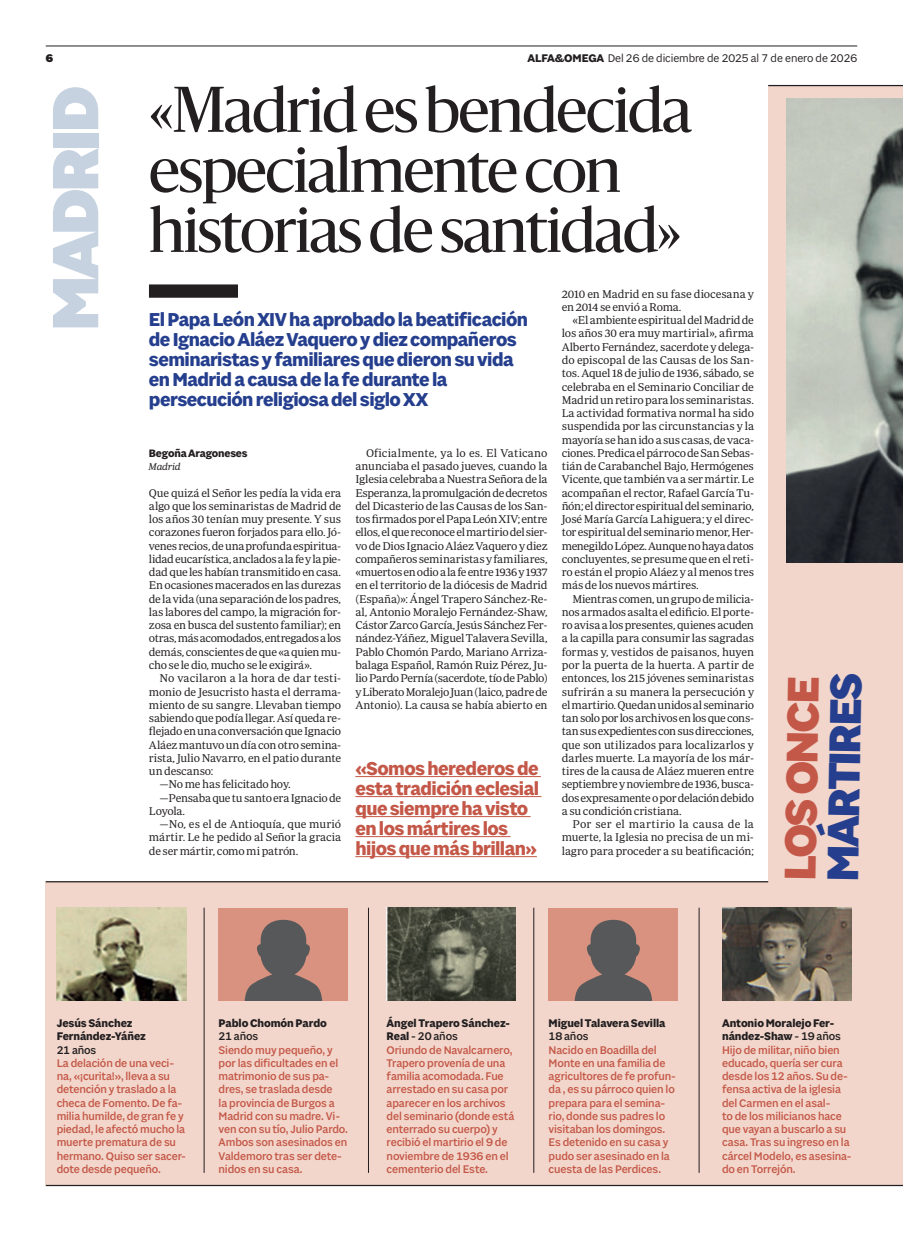
<style>
.page{position:relative;width:903px;height:1234px;background:#fff}
.page>*{position:absolute;margin:0;border:0;box-sizing:border-box;transform-origin:0 0}
.t1{font:900 70px "Sole Sans";letter-spacing:-.05em;color:#c7d2e0}
.t2{font:60px/60px "Sanomat";letter-spacing:-.025em;color:#231f20}
.t3{font:800 47.5px "Sole Sans";color:#253f8e}
.t4{font:800 47.5px "Sole Sans";color:#c45848}
.t5{font:700 20px/20px "Sole Sans";letter-spacing:-.025em;color:#253f8e}
.t6{font:700 20px/20px "Sole Sans";letter-spacing:-.025em;color:#c45848}
.t7{font:500 11.88px/13.2px "Sole Sans";letter-spacing:-.01em;color:#c45848}
.t8{font:700 11.88px/13.2px "Sole Sans";letter-spacing:-.005em;color:#231f20}
.t9{font:11.88px "Sole Sans";letter-spacing:-.005em;color:#231f20}
.t10{font:500 11.88px "Sole Sans";letter-spacing:-.015em;color:#231f20}
.t11{font:900 11.88px "Sole Sans";color:#231f20}
.t12{font:300 11.5px/13.2px "Periodico Text";letter-spacing:-.02em;color:#231f20;text-align:justify}
.t13{font:300 11.5px "Periodico Text";color:#231f20}
.t14{font:700 11.5px "Sole Sans";letter-spacing:-.015em;color:#231f20}
.t15{font:10px "Periodico Text Lg It";letter-spacing:-.01em;color:#231f20}
.s1{font-weight:700}
.s2{font-weight:700;color:#231f20}
.s3{color:#231f20}
</style>
<div class="page">
<hr style="left:46px;top:46px;width:811px;height:1px;background:#231f20">
<div style="left:45px;top:880px;width:858px;height:304px;background:#f2d6cb"></div>
<div style="left:768px;top:86px;width:135px;height:796px;background:#f2d6cb"></div>
<hr style="left:46px;top:1184px;width:857px;height:1px;background:#231f20">
<hr style="left:46px;top:880px;width:722px;height:2px;background:#231f20">
<hr style="left:768px;top:85px;width:135px;height:1px;background:#231f20">
<hr style="left:204px;top:907px;width:1px;height:265px;background:#231f20">
<hr style="left:368px;top:907px;width:1px;height:265px;background:#231f20">
<hr style="left:533px;top:907px;width:1px;height:265px;background:#231f20">
<hr style="left:699px;top:907px;width:1px;height:265px;background:#231f20">
<img style="left:57px;top:907px;width:129px;height:93px">
<div style="left:219px;top:907px;width:129px;height:93px;background:#da9280"></div>
<svg style="left:244px;top:919px;width:78px;height:81px"></svg>
<div style="left:548px;top:907px;width:130px;height:93px;background:#da9280"></div>
<svg style="left:574px;top:919px;width:78px;height:81px"></svg>
<img style="left:387px;top:907px;width:129px;height:93px">
<img style="left:722px;top:907px;width:130px;height:93px">
<img style="left:787px;top:99px;width:116px;height:463px">
<div style="left:149px;top:284px;width:89px;height:14px;background:#231f20"></div>
<hr style="left:355px;top:776px;width:186px;height:1px;background:#c45848">
<hr style="left:355px;top:796px;width:186px;height:1px;background:#c45848">
<hr style="left:355px;top:816px;width:176px;height:1px;background:#c45848">
<hr style="left:355px;top:836px;width:155px;height:1px;background:#c45848">
<hr style="left:355px;top:856px;width:182px;height:1px;background:#c45848">
<p class="t11" style="left:46px;top:51px;width:9px">6</p>
<p class="t9" style="left:528px;top:51px;width:331px"><span class="s1">ALFA&amp;OMEGA</span> Del 26 de diciembre de 2025 al 7 de enero de 2026</p>
<h1 class="t1" style="left:34px;top:331px;width:247px;rotate:-90deg">MADRID</h1>
<h2 class="t2" style="left:149px;top:76px;width:544px">«Madrid es bendecida especialmente con historias de santidad»</h2>
<p class="t12" style="left:562px;top:287px;width:194px">2010 en Madrid en su fase diocesana y en 2014 se envió a Roma.</p>
<p class="t12" style="left:562px;top:313px;width:194px;text-indent:11px">«El ambiente espiritual del Madrid de los años 30 era muy martirial», afirma Alberto Fernández, sacerdote y delega&shy;do episcopal de las Causas de los San&shy;tos. Aquel 18 de julio de 1936, sábado, se celebraba en el Seminario Conciliar de Madrid un retiro para los seminaristas.<br>La actividad formativa normal ha sido suspendida por las circunstancias y la mayoría se han ido a sus casas, de vaca&shy;ciones. Predica el párroco de San Sebas&shy;tián de Carabanchel Bajo, Hermógenes Vicente, que también va a ser mártir. Le acompañan el rector, Rafael García Tu&shy;ñón; el director espiritual del seminario, José María García Lahiguera; y el direc&shy;tor espiritual del seminario menor, Her&shy;menegildo López. Aunque no haya datos concluyentes, se presume que en el reti&shy;ro están el propio Aláez y al menos tres más de los nuevos mártires.</p>
<p class="t12" style="left:562px;top:592px;width:194px;text-indent:11px">Mientras comen, un grupo de milicia&shy;nos armados asalta el edificio. El porte&shy;ro avisa a los presentes, quienes acuden a la capilla para consumir las sagradas formas y, vestidos de paisanos, huyen por la puerta de la huerta. A partir de entonces, los 215 jóvenes seminaristas sufrirán a su manera la persecución y el martirio. Quedan unidos al seminario tan solo por los archivos en los que cons&shy;tan sus expedientes con sus direcciones, que son utilizados para localizarlos y darles muerte. La mayoría de los már&shy;tires de la causa de Aláez mueren entre septiembre y noviembre de 1936, busca&shy;dos expresamente o por delación debido a su condición cristiana.</p>
<p class="t12" style="left:562px;top:817px;width:194px;text-indent:11px">Por ser el martirio la causa de la muerte, la Iglesia no precisa de un mi&shy;lagro para proceder a su beatificación;</p>
<h3 class="t5" style="left:149px;top:310px;width:381px">El Papa León XIV ha aprobado la beatificación de Ignacio Aláez Vaquero y diez compañeros seminaristas y familiares que dieron su vida en Madrid a causa de la fe durante la persecución religiosa del siglo XX</h3>
<p class="t12" style="left:355px;top:446px;width:194px;text-indent:11px">Oficialmente, ya lo es. El Vaticano anunciaba el pasado jueves, cuando la Iglesia celebraba a Nuestra Señora de la Esperanza, la promulgación de decretos del Dicasterio de las Causas de los San&shy;tos firmados por el Papa León XIV; entre ellos, el que reconoce el martirio del sier&shy;vo de Dios Ignacio Aláez Vaquero y diez compañeros seminaristas y familiares, «muertos en odio a la fe entre 1936 y 1937 en el territorio de la diócesis de Madrid (España)»: Ángel Trapero Sánchez-Re&shy;al, Antonio Moralejo Fernández-Shaw, Cástor Zarco García, Jesús Sánchez Fer&shy;nández-Yáñez, Miguel Talavera Sevilla, Pablo Chomón Pardo, Mariano Arriza&shy;balaga Español, Ramón Ruiz Pérez, Ju&shy;lio Pardo Pernía (sacerdote, tío de Pablo) y Liberato Moralejo Juan (laico, padre de Antonio). La causa se había abierto en</p>
<p class="t14" style="left:149px;top:446px;width:100px">Begoña Aragoneses</p>
<p class="t15" style="left:149px;top:461px;width:33px">Madrid</p>
<p class="t12" style="left:149px;top:486px;width:194px">Que quizá el Señor les pedía la vida era algo que los seminaristas de Madrid de los años 30 tenían muy presente. Y sus corazones fueron forjados para ello. Jó&shy;venes recios, de una profunda espiritua&shy;lidad eucarística, anclados a la fe y la pie&shy;dad que les habían transmitido en casa.<br>En ocasiones macerados en las durezas de la vida (una separación de los padres, las labores del campo, la migración for&shy;zosa en busca del sustento familiar); en otras, más acomodados, entregados a los demás, conscientes de que «a quien mu&shy;cho se le dio, mucho se le exigirá».</p>
<p class="t13" style="left:160px;top:671px;width:183px">No vacilaron a la hora de dar testi-</p>
<p class="t12" style="left:149px;top:684px;width:194px">monio de Jesucristo hasta el derrama-</p>
<p class="t12" style="left:149px;top:698px;width:194px">miento de su sangre. Llevaban tiempo</p>
<p class="t12" style="left:149px;top:711px;width:194px">sabiendo que podía llegar. Así queda re-</p>
<p class="t12" style="left:149px;top:724px;width:194px">flejado en una conversación que Ignacio</p>
<p class="t12" style="left:149px;top:737px;width:194px">Aláez mantuvo un día con otro semina-</p>
<p class="t12" style="left:149px;top:751px;width:194px">rista, Julio Navarro, en el patio durante</p>
<p class="t12" style="left:149px;top:764px;width:66px">un descanso:</p>
<p class="t12" style="left:160px;top:777px;width:133px">—No me has felicitado hoy.</p>
<p class="t12" style="left:160px;top:790px;width:183px">—Pensaba que tu santo era Ignacio de</p>
<p class="t12" style="left:149px;top:804px;width:38px">Loyola.</p>
<p class="t12" style="left:160px;top:817px;width:183px">—No, es el de Antioquía, que murió</p>
<p class="t12" style="left:149px;top:830px;width:194px">mártir. Le he pedido al Señor la gracia</p>
<p class="t12" style="left:149px;top:843px;width:151px">de ser mártir, como mi patrón.</p>
<h3 class="t3" style="left:814px;top:880px;width:210px;rotate:-89deg">MÁRTIRES</h3>
<h3 class="t4" style="left:772px;top:879px;width:206px;rotate:-89deg">LOS ONCE</h3>
<h3 class="t6" style="left:355px;top:758px;width:185px">«Somos herederos de esta tradición eclesial que siempre ha visto en los mártires los hijos que más brillan»</h3>
<p class="t8" style="left:57px;top:1016px;width:91px">Jesús Sánchez<br>Fernández-Yáñez</p>
<p class="t10" style="left:57px;top:1042px;width:41px">21 años</p>
<p class="t7" style="left:57px;top:1056px;width:131px">La delación de una veci&shy;na, «¡curita!», lleva a su detención y traslado a la checa de Fomento. De fa&shy;milia humilde, de gran fe y piedad, le afectó mucho la muerte prematura de su hermano. Quiso ser sacer&shy;dote desde pequeño.</p>
<p class="t8" style="left:219px;top:1016px;width:110px">Pablo Chomón Pardo</p>
<p class="t10" style="left:219px;top:1029px;width:41px">21 años</p>
<p class="t7" style="left:219px;top:1043px;width:131px">Siendo muy pequeño, y por las dificultades en el matrimonio de sus pa&shy;dres, se traslada desde<br>la provincia de Burgos a<br>Madrid con su madre. Vi&shy;ven con su tío, Julio Pardo.<br>Ambos son asesinados en<br>Valdemoro tras ser dete&shy;nidos en su casa.</p>
<p class="t7" style="left:387px;top:1016px;width:129px"><span class="s2">Ángel Trapero Sánchez-<br>Real</span> <span class="s3">- 20 años<br></span>Oriundo de Navalcarnero,<br>Trapero provenía de una familia acomodada. Fue arrestado en su casa por aparecer en los archivos del seminario (donde está enterrado su cuerpo) y recibió el martirio el 9 de noviembre de 1936 en el cementerio del Este.</p>
<p class="t8" style="left:548px;top:1016px;width:118px">Miguel Talavera Sevilla</p>
<p class="t10" style="left:548px;top:1029px;width:41px">18 años</p>
<p class="t7" style="left:548px;top:1043px;width:129px">Nacido en Boadilla del<br>Monte en una familia de agricultores de fe profun&shy;da , es su párroco quien lo prepara para el semina&shy;rio, donde sus padres lo visitaban los domingos.<br>Es detenido en su casa y pudo ser asesinado en la cuesta de las Perdices.</p>
<p class="t7" style="left:722px;top:1016px;width:131px"><span class="s2">Antonio Moralejo Fer&shy;nández-Shaw</span> <span class="s3">- 19 años<br></span>Hijo de militar, niño bien educado, quería ser cura desde los 12 años. Su de&shy;fensa activa de la iglesia del Carmen en el asal-<br>to de los milicianos hace que vayan a buscarlo a su casa. Tras su ingreso en la cárcel Modelo, es asesina&shy;do en Torrejón.</p>
</div>
